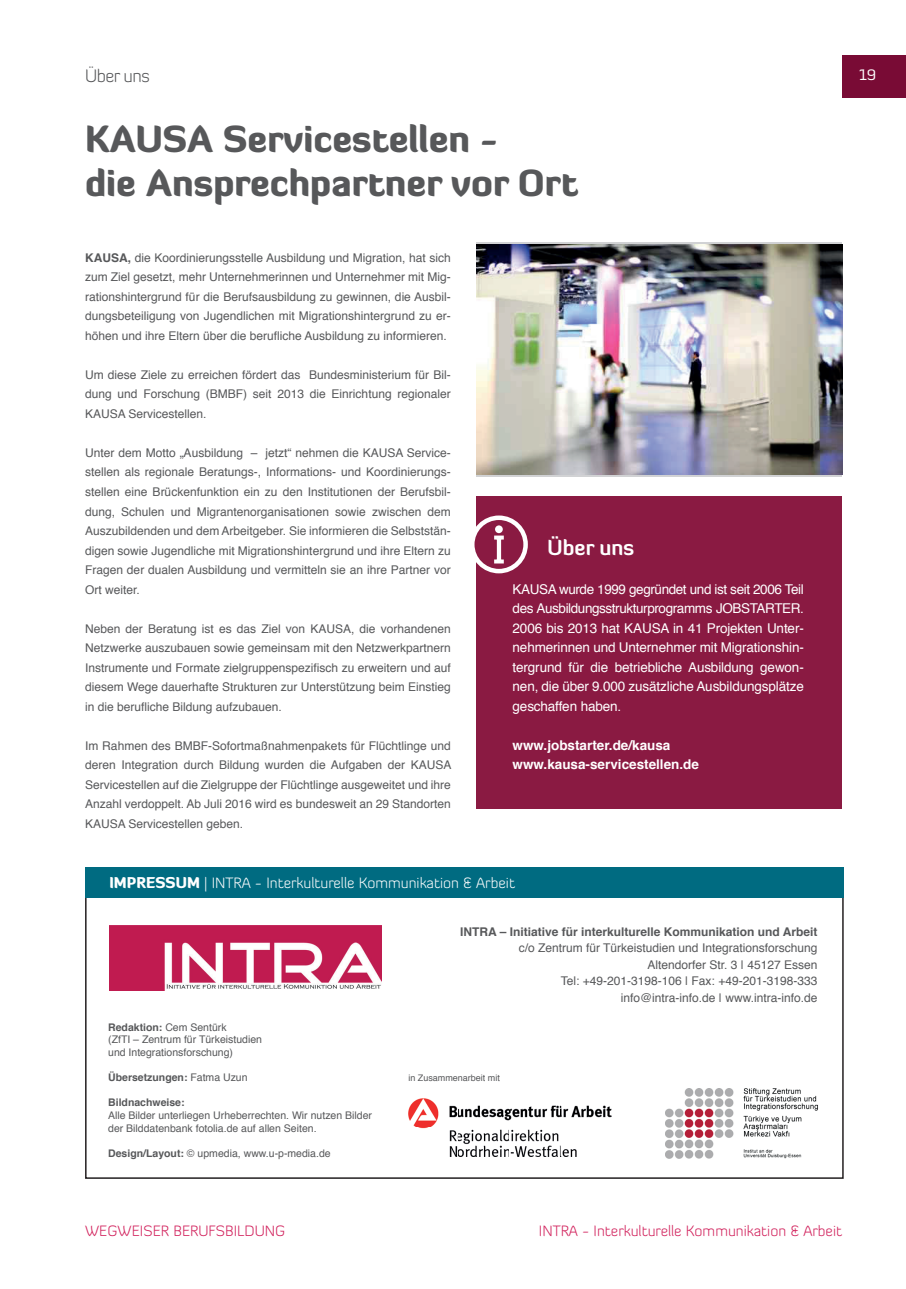
<style>
.page{position:relative;width:906px;height:1289px;background:#fff}
.page>*{position:absolute;margin:0;border:0;box-sizing:border-box;transform-origin:0 0}
.t1{font:900 36px/43.2px "Diavlo";color:#57585a}
.t2{font:700 21px "Diavlo";color:#fff}
.t3{font:300 18px "Diavlo";letter-spacing:-.03em;color:#57585a}
.t4{font:300 15px "Diavlo";color:#d1205b}
.t5{font:300 15px "Diavlo";color:#fff}
.t6{font:15px "Diavlo";color:#fff}
.t7{font:13.5px/19.5px "Helvetica";letter-spacing:-.01em;color:#fff;text-align:justify}
.t8{font:700 13.5px/19.5px "Helvetica";color:#fff}
.t9{font:12px/19.5px "Helvetica";color:#57585a;text-align:justify}
.t10{font:700 12px "Helvetica";color:#57585a}
.t11{font:10.5px/12.6px "Helvetica";color:#57585a}
.t12{font:700 10.5px "Helvetica";color:#57585a}
.t13{font:9px "Helvetica";color:#57585a}
.s1{font-weight:700}
.s2{font-weight:900}
.s3{font-weight:400}
</style>
<div class="page">
<div style="left:842px;top:55px;width:64px;height:43px;background:#790b35"></div>
<div style="left:85px;top:866px;width:758px;height:31px;background:#006b81"></div>
<img style="left:109px;top:925px;width:273px;height:65px">
<img style="left:665px;top:1088px;width:153px;height:70px">
<img style="left:408px;top:1098px;width:203px;height:58px">
<div style="left:476px;top:496px;width:366px;height:312px;background:#8a1a42"></div>
<svg style="left:472px;top:518px;width:53px;height:53px"></svg>
<div style="left:470px;top:515px;width:58px;height:58px;border:4px solid #fff;border-radius:50%"></div>
<svg style="left:493px;top:535px;width:11px;height:29px"></svg>
<div style="left:495px;top:525px;width:8px;height:8px;background:#fff;border-radius:50%"></div>
<img style="left:476px;top:244px;width:366px;height:231px">
<h3 class="t3" style="left:85px;top:65px;width:66px">Über uns</h3>
<h1 class="t1" style="left:85px;top:117px;width:494px">KAUSA Servicestellen -<br>die Ansprechpartner vor Ort</h1>
<p class="t9" style="left:85px;top:248px;width:367px"><span class="s1">KAUSA,</span> die Koordinierungsstelle Ausbildung und Migration, hat sich zum Ziel gesetzt, mehr Unternehmerinnen und Unternehmer mit Mig&shy;rationshintergrund für die Berufsausbildung zu gewinnen, die Ausbil&shy;dungsbeteiligung von Jugendlichen mit Migrationshintergrund zu er&shy;höhen und ihre Eltern über die berufliche Ausbildung zu informieren.</p>
<p class="t9" style="left:85px;top:365px;width:367px">Um diese Ziele zu erreichen fördert das Bundesministerium für Bil&shy;dung und Forschung (BMBF) seit 2013 die Einrichtung regionaler KAUSA Servicestellen.</p>
<p class="t9" style="left:85px;top:443px;width:367px">Unter dem Motto „Ausbildung – jetzt“ nehmen die KAUSA Service&shy;stellen als regionale Beratungs-, Informations- und Koordinierungs&shy;stellen eine Brückenfunktion ein zu den Institutionen der Berufsbil&shy;dung, Schulen und Migrantenorganisationen sowie zwischen dem Auszubildenden und dem Arbeitgeber. Sie informieren die Selbststän&shy;digen sowie Jugendliche mit Migrationshintergrund und ihre Eltern zu Fragen der dualen Ausbildung und vermitteln sie an ihre Partner vor Ort weiter.</p>
<p class="t9" style="left:85px;top:619px;width:367px">Neben der Beratung ist es das Ziel von KAUSA, die vorhandenen Netzwerke auszubauen sowie gemeinsam mit den Netzwerkpartnern Instrumente und Formate zielgruppenspezifisch zu erweitern und auf diesem Wege dauerhafte Strukturen zur Unterstützung beim Einstieg in die berufliche Bildung aufzubauen.</p>
<p class="t9" style="left:85px;top:736px;width:368px">Im Rahmen des BMBF-Sofortmaßnahmenpakets für Flüchtlinge und deren Integration durch Bildung wurden die Aufgaben der KAUSA Servicestellen auf die Zielgruppe der Flüchtlinge ausgeweitet und ihre Anzahl verdoppelt. Ab Juli 2016 wird es bundesweit an 29 Standorten KAUSA Servicestellen geben.</p>
<h2 class="t2" style="left:547px;top:533px;width:88px">Über uns</h2>
<p class="t7" style="left:512px;top:579px;width:293px">KAUSA wurde 1999 gegründet und ist seit 2006 Teil des Ausbildungsstrukturprogramms JOBSTARTER.<br>2006 bis 2013 hat KAUSA in 41 Projekten Unter&shy;nehmerinnen und Unternehmer mit Migrationshin&shy;tergrund für die betriebliche Ausbildung gewon&shy;nen, die über 9.000 zusätzliche Ausbildungsplätze geschaffen haben.</p>
<p class="t8" style="left:512px;top:735px;width:188px">www.jobstarter.de/kausa www.kausa-servicestellen.de</p>
<p class="t5" style="left:109px;top:873px;width:407px"><span class="s2">IMPRESSUM</span> | INTRA - Interkulturelle Kommunikation &amp; Arbeit</p>
<p class="t11" style="left:108px;top:1020px;width:155px"><span class="s1">Redaktion:</span> Cem Sentürk<br>(ZfTI – Zentrum für Türkeistudien und Integrationsforschung)</p>
<p class="t12" style="left:108px;top:1068px;width:141px">Übersetzungen: <span class="s3">Fatma Uzun</span></p>
<p class="t12" style="left:108px;top:1094px;width:78px">Bildnachweise:</p>
<p class="t11" style="left:108px;top:1109px;width:265px">Alle Bilder unterliegen Urheberrechten. Wir nutzen Bilder der Bilddatenbank fotolia.de auf allen Seiten.</p>
<p class="t11" style="left:108px;top:1146px;width:224px"><span class="s1">Design/Layout:</span> © upmedia, www.u-p-media.de</p>
<p class="t10" style="left:460px;top:921px;width:359px">INTRA – Initiative für interkulturelle Kommunikation und Arbeit</p>
<p class="t9" style="left:519px;top:940px;width:300px;line-height:16.5px;text-align:right">c/o Zentrum für Türkeistudien und Integrationsforschung Altendorfer Str. 3 | 45127 Essen<br>Tel: +49-201-3198-106 | Fax: +49-201-3198-333 info@intra-info.de | www.intra-info.de</p>
<p class="t13" style="left:408px;top:1070px;width:93px">in Zusammenarbeit mit</p>
<p class="t6" style="left:859px;top:65px;width:19px">19</p>
<p class="t4" style="left:85px;top:1221px;width:202px">WEGWEISER BERUFSBILDUNG</p>
<p class="t4" style="left:539px;top:1221px;width:305px">INTRA - Interkulturelle Kommunikation &amp; Arbeit</p>
</div>
